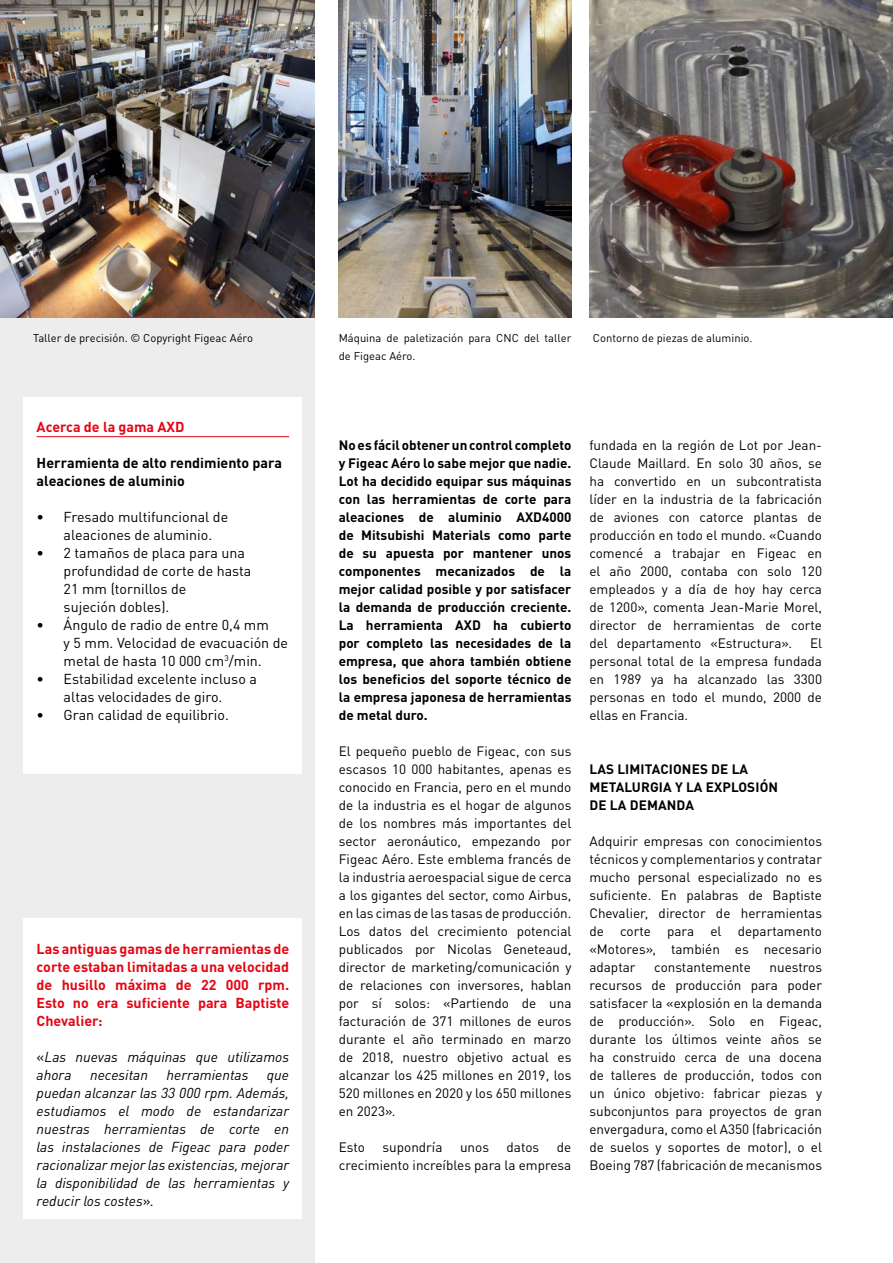
<style>
.page{position:relative;width:893px;height:1263px;background:#fff}
.page>*{position:absolute;margin:0;border:0;box-sizing:border-box;transform-origin:0 0}
.t1{font:14.25px/18px "DIN Pro";color:#000}
.MSS1_Copytext-9_5-BA{font:italic 14.25px/18px "DIN Pro";color:#000}
.MSS1_Copytext-9_5-BA-2{font:700 14.25px/18px "DIN Pro";color:#e30613;text-align:justify}
.MSS1_Copytext-9_5-BA-3{font:700 14.25px/18px "DIN Pro";color:#000}
.MSS1_Copytext-Headli{font:700 14.25px "DIN Pro";color:#e30613}
.MSS1_Copytext-9_5-BA-4{font:13.5px/18px "DIN Pro";color:#000;text-align:justify}
.MSS1_Copytext-9_5-BA-5{font:700 13.5px/18px "DIN Pro";color:#000;text-align:justify}
.MSS1_Highlight_Headl{font:700 13.5px/18px "DIN Pro";letter-spacing:.01em;color:#000}
.MSS1_Copytext-Small{font:11.25px "DIN Pro";color:#000}
.s1{font-style:normal}
</style>
<div class="page">
<div style="left:0;top:0;width:314px;height:1263px;background:#ededed"></div>
<img style="left:339px;top:0;width:232px;height:317px">
<img style="left:589px;top:0;width:304px;height:317px">
<img style="left:0;top:0;width:314px;height:317px">
<div style="left:24px;top:397px;width:278px;height:377px;background:#fff"></div>
<hr style="left:37px;top:436px;width:252px;height:1px;background:#e30613">
<div style="left:24px;top:919px;width:278px;height:300px;background:#fff"></div>
<p class="MSS1_Copytext-Small" style="left:33px;top:329px;width:221px">Taller de precisión. © Copyright Figeac Aéro</p>
<p class="MSS1_Copytext-Small" style="left:339px;top:329px;width:234px">Máquina de paletización para CNC del taller</p>
<p class="MSS1_Copytext-Small" style="left:593px;top:329px;width:161px">Contorno de piezas de aluminio.</p>
<p class="MSS1_Copytext-Small" style="left:339px;top:347px;width:78px">de Figeac Aéro.</p>
<p class="MSS1_Copytext-Headli" style="left:37px;top:415px;width:149px">Acerca de la gama AXD</p>
<p class="MSS1_Copytext-9_5-BA-3" style="left:37px;top:452px;width:247px">Herramienta de alto rendimiento para aleaciones de aluminio</p>
<p class="t1" style="left:64px;top:506px;width:166px;text-indent:-27px">• Fresado multifuncional de aleaciones de aluminio.</p>
<p class="t1" style="left:64px;top:542px;width:189px;text-indent:-27px">• 2 tamaños de placa para una profundidad de corte de hasta<br>21 mm (tornillos de<br>sujeción dobles).</p>
<p class="t1" style="left:64px;top:614px;width:226px;text-indent:-27px">• Ángulo de radio de entre 0,4 mm<br>y 5 mm. Velocidad de evacuación de metal de hasta 10 000 cm<sup>3</sup>/min.</p>
<p class="t1" style="left:37px;top:668px;width:222px;text-align:center">• Estabilidad excelente incluso a altas velocidades de giro.</p>
<p class="t1" style="left:37px;top:704px;width:194px">• Gran calidad de equilibrio.</p>
<p class="MSS1_Copytext-9_5-BA-2" style="left:37px;top:938px;width:254px">Las antiguas gamas de herramientas de corte estaban limitadas a una velocidad de husillo máxima de 22 000 rpm.<br>Esto no era suficiente para Baptiste Chevalier:</p>
<p class="MSS1_Copytext-9_5-BA" style="left:37px;top:1046px;width:254px"><span class="s1">«</span>Las nuevas máquinas que utilizamos ahora</p>
<p class="MSS1_Copytext-9_5-BA" style="left:90px;top:1064px;width:59px">necesitan</p>
<p class="MSS1_Copytext-9_5-BA" style="left:166px;top:1064px;width:83px">herramientas</p>
<p class="MSS1_Copytext-9_5-BA" style="left:37px;top:1064px;width:254px;text-align:justify;text-indent:230px">que puedan alcanzar las 33 000 rpm. Además, estudiamos el modo de estandarizar nuestras herramientas de corte en las instalaciones de Figeac para poder racionalizar mejor las existencias, mejorar la disponibilidad de las herramientas y reducir los costes<span class="s1">».</span></p>
<p class="MSS1_Copytext-9_5-BA-5" style="left:339px;top:435px;width:234px">No es fácil obtener un control completo y Figeac Aéro lo sabe mejor que nadie.<br>Lot ha decidido equipar sus máquinas con las herramientas de corte para aleaciones de aluminio AXD4000 de Mitsubishi Materials como parte de su apuesta por mantener unos componentes mecanizados de la mejor calidad posible y por satisfacer la demanda de producción creciente.<br>La herramienta AXD ha cubierto por completo las necesidades de la empresa, que ahora también obtiene los beneficios del soporte técnico de la empresa japonesa de herramientas de metal duro.</p>
<p class="MSS1_Copytext-9_5-BA-4" style="left:339px;top:741px;width:234px">El pequeño pueblo de Figeac, con sus escasos 10 000 habitantes, apenas es conocido en Francia, pero en el mundo de la industria es el hogar de algunos de los nombres más importantes del sector aeronáutico, empezando por Figeac Aéro. Este emblema francés de la industria aeroespacial sigue de cerca a los gigantes del sector, como Airbus, en las cimas de las tasas de producción.<br>Los datos del crecimiento potencial publicados por Nicolas Geneteaud, director de marketing/comunicación y de relaciones con inversores, hablan por sí solos: «Partiendo de una facturación de 371 millones de euros durante el año terminado en marzo de 2018, nuestro objetivo actual es alcanzar los 425 millones en 2019, los 520 millones en 2020 y los 650 millones en 2023».</p>
<p class="MSS1_Copytext-9_5-BA-4" style="left:339px;top:1137px;width:28px">Esto</p>
<p class="MSS1_Copytext-9_5-BA-4" style="left:383px;top:1137px;width:61px">supondría</p>
<p class="MSS1_Copytext-9_5-BA-4" style="left:460px;top:1137px;width:31px">unos</p>
<p class="MSS1_Copytext-9_5-BA-4" style="left:507px;top:1137px;width:34px">datos</p>
<p class="MSS1_Copytext-9_5-BA-4" style="left:339px;top:1137px;width:234px;text-align:right">de<br>crecimiento increíbles para la empresa</p>
<p class="MSS1_Copytext-9_5-BA-4" style="left:589px;top:435px;width:234px">fundada en la región de Lot por Jean-Claude Maillard. En solo 30 años, se ha convertido en un subcontratista líder en la industria de la fabricación de aviones con catorce plantas de producción en todo el mundo. «Cuando comencé a trabajar en Figeac en el año 2000, contaba con solo 120 empleados y a día de hoy hay cerca de 1200», comenta Jean-Marie Morel, director de herramientas de corte del departamento «Estructura».</p>
<p class="MSS1_Copytext-9_5-BA-4" style="left:589px;top:633px;width:234px;text-indent:221px">El personal total de la empresa fundada en 1989 ya ha alcanzado las 3300 personas en todo el mundo, 2000 de ellas en Francia.</p>
<p class="MSS1_Highlight_Headl" style="left:589px;top:759px;width:190px">LAS LIMITACIONES DE LA<br>METALURGIA Y LA EXPLOSIÓN<br>DE LA DEMANDA</p>
<p class="MSS1_Copytext-9_5-BA-4" style="left:589px;top:831px;width:234px">Adquirir empresas con conocimientos técnicos y complementarios y contratar mucho personal especializado no es suficiente. En palabras de Baptiste Chevalier, director de herramientas de corte para el departamento «Motores», también es necesario adaptar</p>
<p class="MSS1_Copytext-9_5-BA-4" style="left:589px;top:957px;width:234px;text-indent:180px">nuestros recursos de producción para poder satisfacer la «explosión en la demanda de producción». Solo en Figeac, durante los últimos veinte años se ha construido cerca de una docena de talleres de producción, todos con un único objetivo: fabricar piezas y subconjuntos para proyectos de gran envergadura, como el A350 (fabricación de suelos y soportes de motor), o el Boeing 787 (fabricación de mecanismos</p>
<p class="MSS1_Copytext-9_5-BA-4" style="left:654px;top:957px;width:98px">constantemente</p>
</div>
